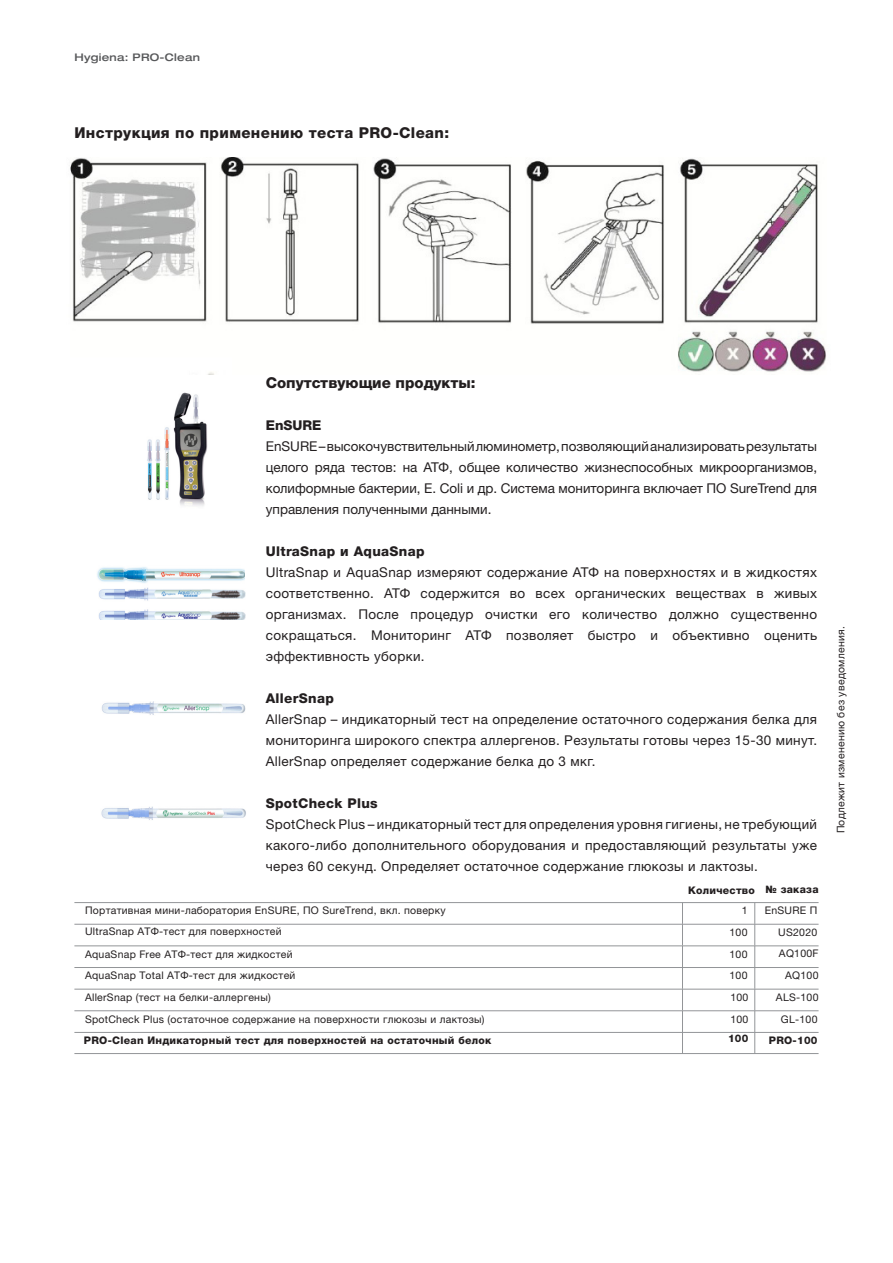
<style>
.page{position:relative;width:893px;height:1263px;background:#fff}
.page>*{position:absolute;margin:0;border:0;box-sizing:border-box;transform-origin:0 0}
.t1{font:800 15px "Helvetica Neue LTW1 G";letter-spacing:.025em;color:#231f20}
.t2{font:800 15px "Helvetica Neue LTW1 G";color:#231f20}
.t3{font:13.5px/21px "Helvetica Neue LTW1 G";letter-spacing:.025em;color:#231f20}
.t4{font:13.5px/21px "Helvetica Neue LTW1 G";color:#231f20}
.t5{font:10.5px/21.6px "Helvetica Neue LTW1 G";letter-spacing:.025em;color:#231f20}
.t6{font:800 10.5px/21.8px "Helvetica Neue LTW1 G";letter-spacing:.025em;color:#231f20;text-align:right}
.t7{font:500 expanded 10.5px "Helvetica Neue LTW1 G";letter-spacing:.025em;color:#57585a}
.s1{font-weight:800}
.s2{font-weight:400}
</style>
<div class="page">
<img style="left:147px;top:392px;width:61px;height:114px">
<img style="left:99px;top:587px;width:147px;height:14px">
<img style="left:99px;top:609px;width:147px;height:11px">
<img style="left:97px;top:567px;width:147px;height:16px">
<img style="left:101px;top:702px;width:145px;height:13px">
<img style="left:101px;top:806px;width:145px;height:14px">
<img style="left:70px;top:157px;width:757px;height:217px">
<hr style="left:74px;top:1053px;width:745px;height:1px;background:#939598">
<hr style="left:74px;top:945px;width:745px;height:1px;background:#939598">
<hr style="left:74px;top:902px;width:745px;height:1px;background:#939598">
<hr style="left:74px;top:924px;width:745px;height:1px;background:#939598">
<hr style="left:74px;top:967px;width:745px;height:1px;background:#939598">
<hr style="left:74px;top:989px;width:745px;height:1px;background:#939598">
<hr style="left:74px;top:1010px;width:745px;height:1px;background:#939598">
<hr style="left:74px;top:1032px;width:745px;height:1px;background:#939598">
<svg style="left:682px;top:903px;width:1px;height:150px"></svg>
<svg style="left:754px;top:903px;width:1px;height:150px"></svg>
<p class="t7" style="left:74px;top:51px;width:127px">Hygiena: PRO-Clean</p>
<p class="t1" style="left:74px;top:124px;width:376px">Инструкция по применению теста PRO-Clean:</p>
<p class="t2" style="left:266px;top:374px;width:211px">Сопутствующие продукты:</p>
<p class="t4" style="left:266px;top:415px;width:553px"><span class="s1">EnSURE<br></span>EnSURE – высокочувствительный люминометр, позволяющий анализировать результаты целого ряда тестов: на АТФ, общее количество жизнеспособных микроорганизмов, колиформные бактерии, E. Coli и др. Система мониторинга включает ПО SureTrend для управления полученными данными.</p>
<p class="t3" style="left:266px;top:541px;width:553px"><span class="s1">UltraSnap и AquaSnap<br></span>UltraSnap и AquaSnap измеряют содержание АТФ на поверхностях и в жидкостях соответственно. АТФ содержится во всех органических веществах в живых организмах. После процедур очистки его количество должно существенно сокращаться. Мониторинг АТФ позволяет быстро и объективно оценить эффективность уборки.</p>
<p class="t3" style="left:266px;top:688px;width:553px"><span class="s1">AllerSnap<br></span>AllerSnap – индикаторный тест на определение остаточного содержания белка для мониторинга широкого спектра аллергенов. Результаты готовы через 15-30 минут.<br>AllerSnap определяет содержание белка до 3 мкг.</p>
<p class="t3" style="left:266px;top:793px;width:553px"><span class="s1">SpotCheck Plus<br></span>SpotCheck Plus – индикаторный тест для определения уровня гигиены, не требующий какого-либо дополнительного оборудования и предоставляющий результаты уже через 60 секунд. Определяет остаточное содержание глюкозы и лактозы.</p>
<p class="t5" style="left:765px;top:879px;width:55px;text-align:right"><span class="s1">№ заказа<br></span>EnSURE П<br>US2020</p>
<p class="t6" style="left:688px;top:879px;width:68px">Количество</p>
<p class="t5" style="left:85px;top:900px;width:362px;line-height:21px">Портативная мини-лаборатория EnSURE, ПО SureTrend, вкл. поверку<br>UltraSnap АТФ-тест для поверхностей</p>
<p class="t5" style="left:85px;top:943px;width:212px">AquaSnap Free АТФ-тест для жидкостей<br>AquaSnap Total АТФ-тест для жидкостей<br>AllerSnap (тест на белки-аллергены)</p>
<p class="t5" style="left:729px;top:900px;width:20px;text-align:justify;text-indent:12px">1<br>100<br>100<br>100</p>
<p class="t5" style="left:776px;top:943px;width:44px;text-align:right">AQ100F<br>AQ100<br>ALS-100</p>
<p class="t5" style="left:730px;top:986px;width:20px">100<br>100</p>
<p class="t6" style="left:728px;top:1027px;width:22px">100</p>
<p class="t5" style="left:84px;top:1008px;width:409px">SpotCheck Plus (остаточное содержание на поверхности глюкозы и лактозы)<br><span class="s1">PRO-Clean Индикаторный тест для поверхностей на остаточный белок</span></p>
<p class="t6" style="left:769px;top:1008px;width:50px"><span class="s2">GL-100<br></span>PRO-100</p>
<p class="t5" style="left:830px;top:833px;width:208px;rotate:-90deg">Подлежит изменению без уведомления.</p>
</div>
